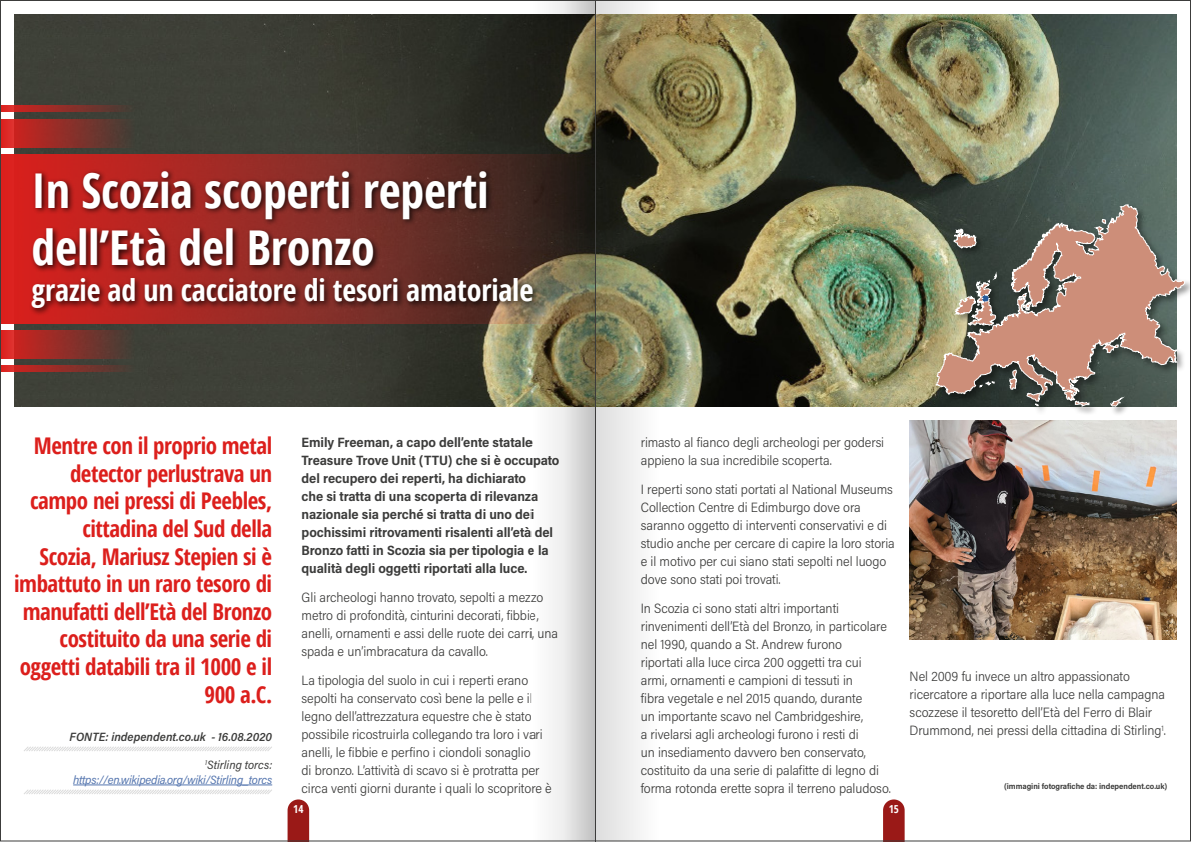
<style>
.page{position:relative;width:1191px;height:842px;background:#fff}
.page>*{position:absolute;margin:0;border:0;box-sizing:border-box;transform-origin:0 0}
.t1{font:700 condensed 48px/57.6px "Open Sans";letter-spacing:-.005em;color:#fff}
.t2{font:700 condensed 30px "Open Sans";letter-spacing:-.005em;color:#fff}
.t3{font:700 condensed 23px/27.6px "Open Sans";letter-spacing:-.02em;color:#dc1f1c;text-align:right}
.t4{font:300 13.5px/18px "Acumin Pro Semi Cond";letter-spacing:-.005em;color:#3c3c3b}
.t5{font:700 13.5px/18px "Acumin Pro Semi Cond";letter-spacing:-.005em;color:#3c3c3b}
.t6{font:italic 12px/14.4px "Acumin Pro Semi Cond";letter-spacing:-.015em;color:#5576af;text-align:right}
.t7{font:italic 600 12px "Acumin Pro Semi Cond";color:#3c3c3b}
.t8{font:700 condensed 11px "Open Sans";color:#fff}
.t9{font:700 8px "Acumin Pro Semi Cond";letter-spacing:-.005em;color:#3c3c3b}
.s1{color:#3c3c3b}
</style>
<div class="page">
<img style="left:14px;top:14px;width:1162px;height:393px">
<svg style="left:2px;top:154px;width:530px;height:170px;background:#a62923"></svg>
<div style="left:0;top:119px;width:134px;height:28px;background:linear-gradient(to right,#df221f,#403d35)"></div>
<svg style="left:2px;top:106px;width:132px;height:6px"></svg>
<div style="left:0;top:330px;width:134px;height:29px;background:linear-gradient(to right,#df221f,#403d35)"></div>
<svg style="left:2px;top:365px;width:132px;height:7px"></svg>
<div style="left:29px;top:167px;width:511px;height:149px;background:#000;opacity:.75"></div>
<svg style="left:24px;top:746px;width:248px;height:5px"></svg>
<svg style="left:24px;top:789px;width:248px;height:5px"></svg>
<hr style="left:73px;top:785px;width:199px;height:1px;background:#5576af">
<img style="left:909px;top:421px;width:267px;height:218px">
<svg style="left:935px;top:185px;width:251px;height:237px;background:#928175"></svg>
<svg style="left:1053px;top:284px;width:10px;height:9px"></svg>
<svg style="left:979px;top:381px;width:16px;height:8px"></svg>
<svg style="left:1007px;top:343px;width:11px;height:47px"></svg>
<svg style="left:1070px;top:386px;width:10px;height:7px"></svg>
<svg style="left:1041px;top:233px;width:4px;height:7px"></svg>
<svg style="left:1018px;top:286px;width:15px;height:26px"></svg>
<svg style="left:1074px;top:400px;width:16px;height:7px"></svg>
<svg style="left:1026px;top:391px;width:15px;height:16px"></svg>
<svg style="left:1110px;top:397px;width:13px;height:10px"></svg>
<svg style="left:950px;top:227px;width:47px;height:118px;background:#7e7a6b"></svg>
<svg style="left:287px;top:799px;width:22px;height:43px"></svg>
<svg style="left:883px;top:799px;width:21px;height:43px"></svg>
<svg style="left:532px;top:2px;width:31px;height:837px"></svg>
<svg style="left:596px;top:2px;width:62px;height:837px"></svg>
<svg style="left:563px;top:2px;width:32px;height:837px;background:#9d9b8e"></svg>
<hr style="left:595px;top:0;width:1px;height:842px;background:#3c3c3b">
<h1 class="t1" style="left:32px;top:160px;width:459px">In Scozia scoperti reperti dell’Età del Bronzo</h1>
<h2 class="t2" style="left:32px;top:269px;width:503px">grazie ad un cacciatore di tesori amatoriale</h2>
<p class="t3" style="left:14px;top:431px;width:259px">Mentre con il proprio metal detector perlustrava un campo nei pressi di Peebles, cittadina del Sud della<br>Scozia, Mariusz Stepien si è imbattuto in un raro tesoro di manufatti dell’Età del Bronzo costituito da una serie di oggetti databili tra il 1000 e il<br>900 a.C.</p>
<p class="t7" style="left:70px;top:728px;width:204px">FONTE: independent.co.uk - 16.08.2020</p>
<p class="t6" style="left:73px;top:757px;width:200px"><sup>1</sup><span class="s1">Stirling torcs: </span>https://en.wikipedia.org/wiki/Stirling_torcs</p>
<p class="t5" style="left:301px;top:432px;width:259px">Emily Freeman, a capo dell’ente statale Treasure Trove Unit (TTU) che si è occupato del recupero dei reperti, ha dichiarato<br>che si tratta di una scoperta di rilevanza nazionale sia perché si tratta di uno dei pochissimi ritrovamenti risalenti all’età del Bronzo fatti in Scozia sia per tipologia e la qualità degli oggetti riportati alla luce.</p>
<p class="t4" style="left:301px;top:588px;width:258px">Gli archeologi hanno trovato, sepolti a mezzo metro di profondità, cinturini decorati, fibbie, anelli, ornamenti e assi delle ruote dei carri, una spada e un’imbracatura da cavallo.</p>
<p class="t4" style="left:301px;top:671px;width:252px">La tipologia del suolo in cui i reperti erano sepolti ha conservato così bene la pelle e il legno dell’attrezzatura equestre che è stato possibile ricostruirla collegando tra loro i vari anelli, le fibbie e perfino i ciondoli sonaglio<br>di bronzo. L’attività di scavo si è protratta per circa venti giorni durante i quali lo scopritore è</p>
<p class="t4" style="left:641px;top:432px;width:245px">rimasto al fianco degli archeologi per godersi appieno la sua incredibile scoperta.</p>
<p class="t4" style="left:641px;top:480px;width:255px">I reperti sono stati portati al National Museums Collection Centre di Edimburgo dove ora saranno oggetto di interventi conservativi e di studio anche per cercare di capire la loro storia e il motivo per cui siano stati sepolti nel luogo dove sono stati poi trovati.</p>
<p class="t4" style="left:641px;top:599px;width:251px">In Scozia ci sono stati altri importanti rinvenimenti dell’Età del Bronzo, in particolare nel 1990, quando a St. Andrew furono<br>riportati alla luce circa 200 oggetti tra cui armi, ornamenti e campioni di tessuti in<br>fibra vegetale e nel 2015 quando, durante<br>un importante scavo nel Cambridgeshire,<br>a rivelarsi agli archeologi furono i resti di<br>un insediamento davvero ben conservato, costituito da una serie di palafitte di legno di forma rotonda erette sopra il terreno paludoso.</p>
<p class="t8" style="left:293px;top:802px;width:12px">14</p>
<p class="t8" style="left:888px;top:802px;width:12px">15</p>
<p class="t4" style="left:909px;top:667px;width:258px">Nel 2009 fu invece un altro appassionato ricercatore a riportare alla luce nella campagna scozzese il tesoretto dell’Età del Ferro di Blair Drummond, nei pressi della cittadina di Stirling<sup>1</sup>.</p>
<p class="t9" style="left:1004px;top:781px;width:165px">(immagini fotografiche da: independent.co.uk)</p>
</div>
